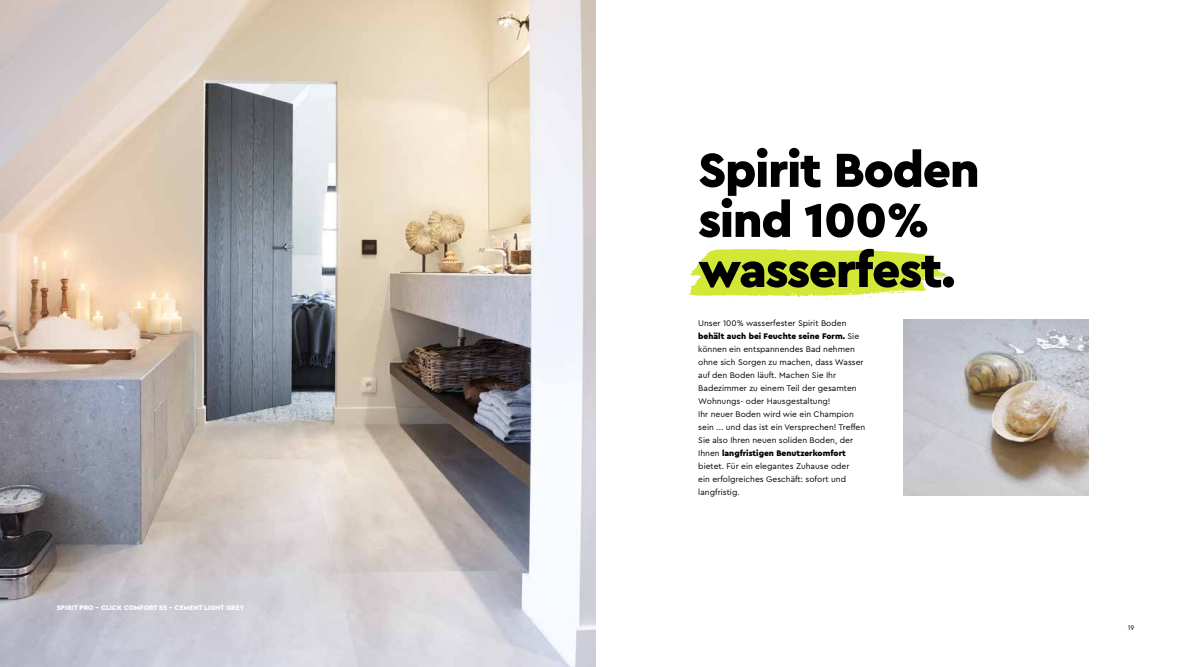
<style>
.page{position:relative;width:1191px;height:667px;background:#fff}
.page>*{position:absolute;margin:0;border:0;box-sizing:border-box;transform-origin:0 0}
.t1{font:900 50px/50px "Cera Pro";letter-spacing:-.025em;color:#000}
.t2{font:8.5px/13px "Cera Pro";color:#000}
.t3{font:900 7px "Cera Pro";color:#fff}
.t4{font:7px "Cera Pro";color:#000}
.s1{font-weight:900}
</style>
<div class="page">
<img style="left:0;top:0;width:595px;height:666px">
<img style="left:904px;top:319px;width:184px;height:176px">
<svg style="left:688px;top:247px;width:258px;height:52px"></svg>
<p class="t3" style="left:57px;top:602px;width:189px">SPIRIT PRO - CLICK COMFORT 55 - CEMENT LIGHT GREY</p>
<h1 class="t1" style="left:698px;top:143px;width:283px">Spirit Boden sind 100% wasserfest.</h1>
<p class="t2" style="left:698px;top:316px;width:168px">Unser 100% wasserfester Spirit Boden <span class="s1">behält auch bei Feuchte seine Form.</span> Sie können ein entspannendes Bad nehmen ohne sich Sorgen zu machen, dass Wasser auf den Boden läuft. Machen Sie Ihr Badezimmer zu einem Teil der gesamten Wohnungs- oder Hausgestaltung!<br>Ihr neuer Boden wird wie ein Champion sein ... und das ist ein Versprechen! Treffen Sie also Ihren neuen soliden Boden, der Ihnen <span class="s1">langfristigen Benutzerkomfort </span>bietet. Für ein elegantes Zuhause oder<br>ein erfolgreiches Geschäft: sofort und langfristig.</p>
<p class="t4" style="left:1127px;top:622px;width:8px">19</p>
</div>
